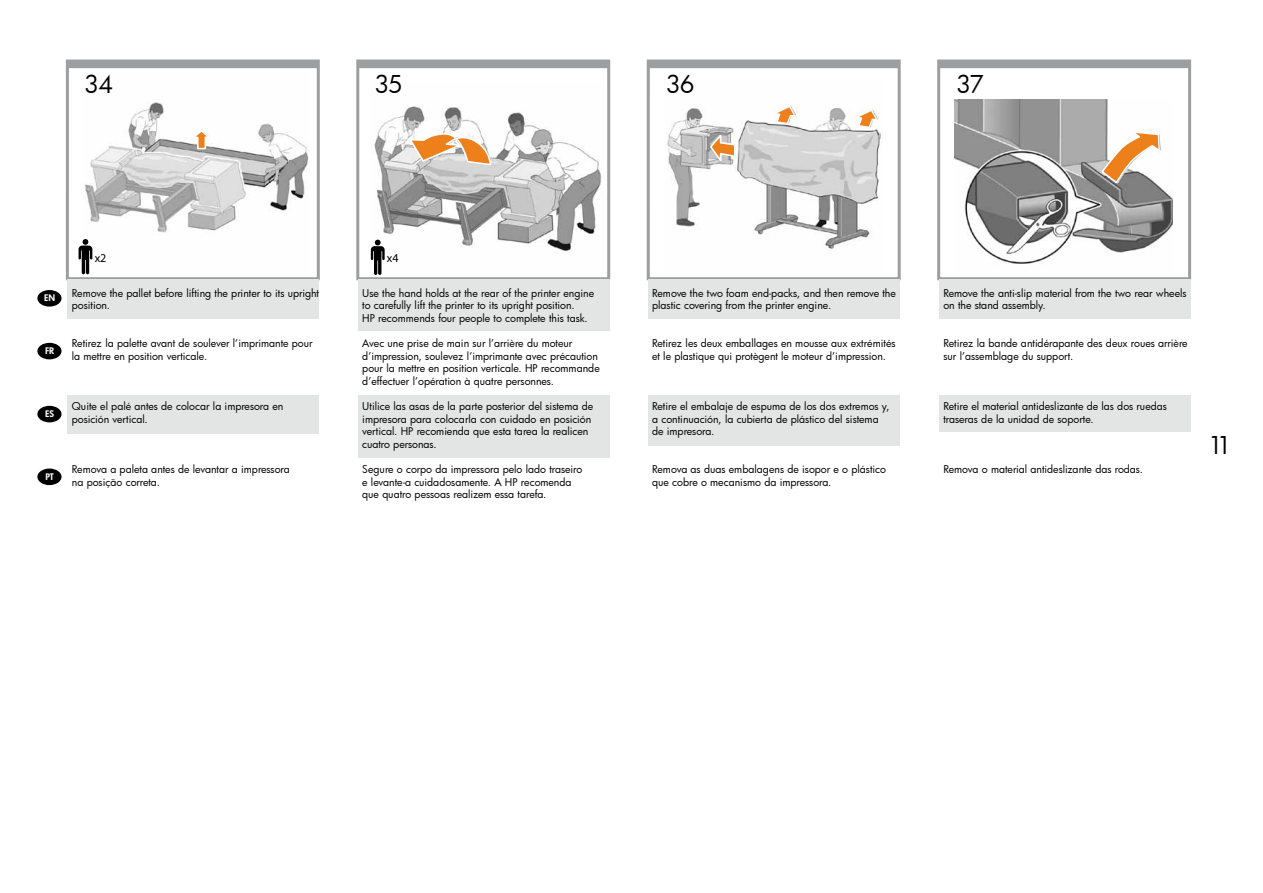
<style>
.page{position:relative;width:1263px;height:893px;background:#fff}
.page>*{position:absolute;margin:0;border:0;box-sizing:border-box;transform-origin:0 0}
.t1{font:24px "Futura Bk";letter-spacing:-.035em;color:#000}
.t2{font:12px "Myriad Pro";color:#000}
.t3{font:10.5px/12.6px "Futura Bk";color:#000}
.t4{font:8.85px "Futura Hv";letter-spacing:-.005em;color:#fff}
</style>
<div class="page">
<div style="left:66px;top:60px;width:254px;height:220px;border:3px solid #9c9e9f"></div>
<div style="left:356px;top:60px;width:254px;height:220px;border:3px solid #9c9e9f"></div>
<div style="left:647px;top:60px;width:254px;height:220px;border:3px solid #9c9e9f"></div>
<div style="left:937px;top:60px;width:254px;height:220px;border:3px solid #9c9e9f"></div>
<img style="left:374px;top:106px;width:228px;height:146px">
<img style="left:667px;top:108px;width:215px;height:141px">
<svg style="left:371px;top:240px;width:14px;height:35px"></svg>
<img style="left:84px;top:102px;width:225px;height:157px">
<svg style="left:79px;top:239px;width:13px;height:35px"></svg>
<img style="left:954px;top:99px;width:219px;height:165px">
<div style="left:67px;top:279px;width:252px;height:40px;background:#e3e4e4"></div>
<div style="left:358px;top:279px;width:251px;height:52px;background:#e3e4e4"></div>
<div style="left:648px;top:279px;width:252px;height:40px;background:#e3e4e4"></div>
<div style="left:939px;top:279px;width:252px;height:40px;background:#e3e4e4"></div>
<div style="left:67px;top:395px;width:252px;height:38px;background:#e3e4e4"></div>
<div style="left:358px;top:395px;width:251px;height:62px;background:#e3e4e4"></div>
<div style="left:648px;top:395px;width:252px;height:50px;background:#e3e4e4"></div>
<div style="left:939px;top:395px;width:252px;height:37px;background:#e3e4e4"></div>
<div style="left:37px;top:290px;width:25px;height:17px;background:#000;border-radius:50%"></div>
<div style="left:37px;top:343px;width:25px;height:16px;background:#000;border-radius:50%"></div>
<div style="left:37px;top:406px;width:25px;height:16px;background:#000;border-radius:50%"></div>
<div style="left:37px;top:468px;width:25px;height:17px;background:#000;border-radius:50%"></div>
<svg style="left:192px;top:129px;width:21px;height:21px"></svg>
<svg style="left:408px;top:132px;width:84px;height:34px"></svg>
<svg style="left:852px;top:108px;width:27px;height:21px"></svg>
<svg style="left:770px;top:106px;width:28px;height:19px"></svg>
<svg style="left:709px;top:132px;width:27px;height:33px"></svg>
<svg style="left:1101px;top:130px;width:60px;height:55px"></svg>
<h1 class="t1" style="left:84px;top:68px;width:31px">34</h1>
<h1 class="t1" style="left:956px;top:68px;width:29px">37</h1>
<h1 class="t1" style="left:374px;top:68px;width:30px">35</h1>
<h1 class="t1" style="left:666px;top:68px;width:30px">36</h1>
<p class="t4" style="left:44px;top:292px;width:13px">EN</p>
<p class="t4" style="left:45px;top:345px;width:11px">FR</p>
<p class="t4" style="left:45px;top:408px;width:10px">ES</p>
<p class="t4" style="left:45px;top:471px;width:10px">PT</p>
<p class="t2" style="left:95px;top:250px;width:13px">x2</p>
<p class="t3" style="left:72px;top:286px;width:249px">Remove the pallet before lifting the printer to its upright position.</p>
<p class="t3" style="left:72px;top:337px;width:242px">Retirez la palette avant de soulever l’imprimante pour la mettre en position verticale.</p>
<p class="t3" style="left:72px;top:400px;width:213px">Quite el palé antes de colocar la impresora en posición vertical.</p>
<p class="t3" style="left:72px;top:463px;width:220px">Remova a paleta antes de levantar a impressora na posição correta.</p>
<p class="t2" style="left:387px;top:251px;width:13px">x4</p>
<p class="t3" style="left:362px;top:286px;width:233px">Use the hand holds at the rear of the printer engine to carefully lift the printer to its upright position.<br>HP recommends four people to complete this task.</p>
<p class="t3" style="left:362px;top:337px;width:239px">Avec une prise de main sur l’arrière du moteur d’impression, soulevez l’imprimante avec précaution pour la mettre en position verticale. HP recommande d’effectuer l’opération à quatre personnes.</p>
<p class="t3" style="left:362px;top:400px;width:232px">Utilice las asas de la parte posterior del sistema de impresora para colocarla con cuidado en posición vertical. HP recomienda que esta tarea la realicen cuatro personas.</p>
<p class="t3" style="left:362px;top:463px;width:222px">Segure o corpo da impressora pelo lado traseiro e levante-a cuidadosamente. A HP recomenda que quatro pessoas realizem essa tarefa.</p>
<p class="t3" style="left:652px;top:286px;width:245px">Remove the two foam end-packs, and then remove the plastic covering from the printer engine.</p>
<p class="t3" style="left:652px;top:337px;width:245px">Retirez les deux emballages en mousse aux extrémités et le plastique qui protègent le moteur d’impression.</p>
<p class="t3" style="left:652px;top:400px;width:239px">Retire el embalaje de espuma de los dos extremos y, a continuación, la cubierta de plástico del sistema de impresora.</p>
<p class="t3" style="left:652px;top:463px;width:235px">Remova as duas embalagens de isopor e o plástico que cobre o mecanismo da impressora.</p>
<p class="t3" style="left:943px;top:286px;width:245px">Remove the anti-slip material from the two rear wheels on the stand assembly.</p>
<p class="t3" style="left:943px;top:337px;width:246px">Retirez la bande antidérapante des deux roues arrière sur l’assemblage du support.</p>
<p class="t3" style="left:943px;top:400px;width:225px">Retire el material antideslizante de las dos ruedas traseras de la unidad de soporte.</p>
<p class="t3" style="left:943px;top:463px;width:201px">Remova o material antideslizante das rodas.</p>
<h1 class="t1" style="left:1208px;top:429px;width:25px">11</h1>
</div>
